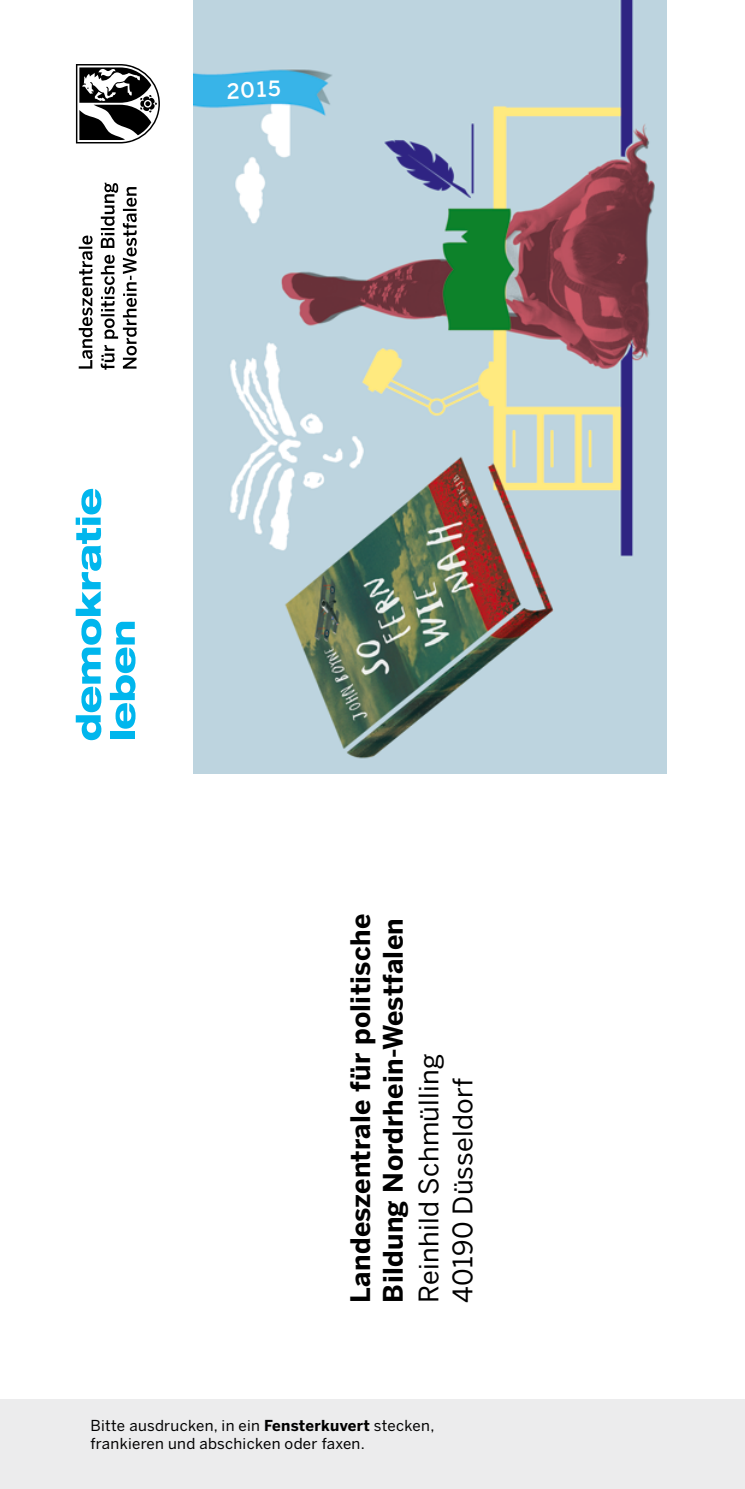
<style>
.page{position:relative;width:745px;height:1489px;background:#fff}
.page>*{position:absolute;margin:0;border:0;box-sizing:border-box;transform-origin:0 0}
.t1{font:700 26.75px/32.5px "Benton Sans";letter-spacing:.01em;color:#000}
.t2{font:26.75px/34px "Benton Sans";letter-spacing:.01em;color:#000}
.t3{font:500 21px "Benton Sans";color:#fff}
.t4{font:15px/17.5px "Benton Sans";letter-spacing:.02em;color:#000}
.s1{font-weight:700}
</style>
<div class="page">
<div style="left:0;top:1399px;width:744px;height:89px;background:#ececed"></div>
<svg style="left:76px;top:64px;width:84px;height:79px"></svg>
<svg style="left:79px;top:183px;width:58px;height:187px"></svg>
<svg style="left:76px;top:489px;width:25px;height:251px"></svg>
<div style="left:110px;top:731px;width:25px;height:8px;background:#00b6ed"></div>
<svg style="left:110px;top:621px;width:25px;height:107px"></svg>
<img style="left:193px;top:0;width:473px;height:773px">
<svg style="left:227px;top:81px;width:39px;height:18px"></svg>
<h2 class="t3" style="left:268px;top:77px;width:14px">5</h2>
<h1 class="t1" style="left:344px;top:1302px;width:390px;rotate:-90deg">Landeszentrale für politische<br>Bildung Nordrhein-Westfalen</h1>
<h1 class="t2" style="left:412px;top:1302px;width:250px;rotate:-90deg">Reinhild Schmülling<br>40190 Düsseldorf</h1>
<p class="t4" style="left:90px;top:1416px;width:345px">Bitte ausdrucken, in ein <span class="s1">Fensterkuvert</span> stecken, frankieren und abschicken oder faxen.</p>
</div>
